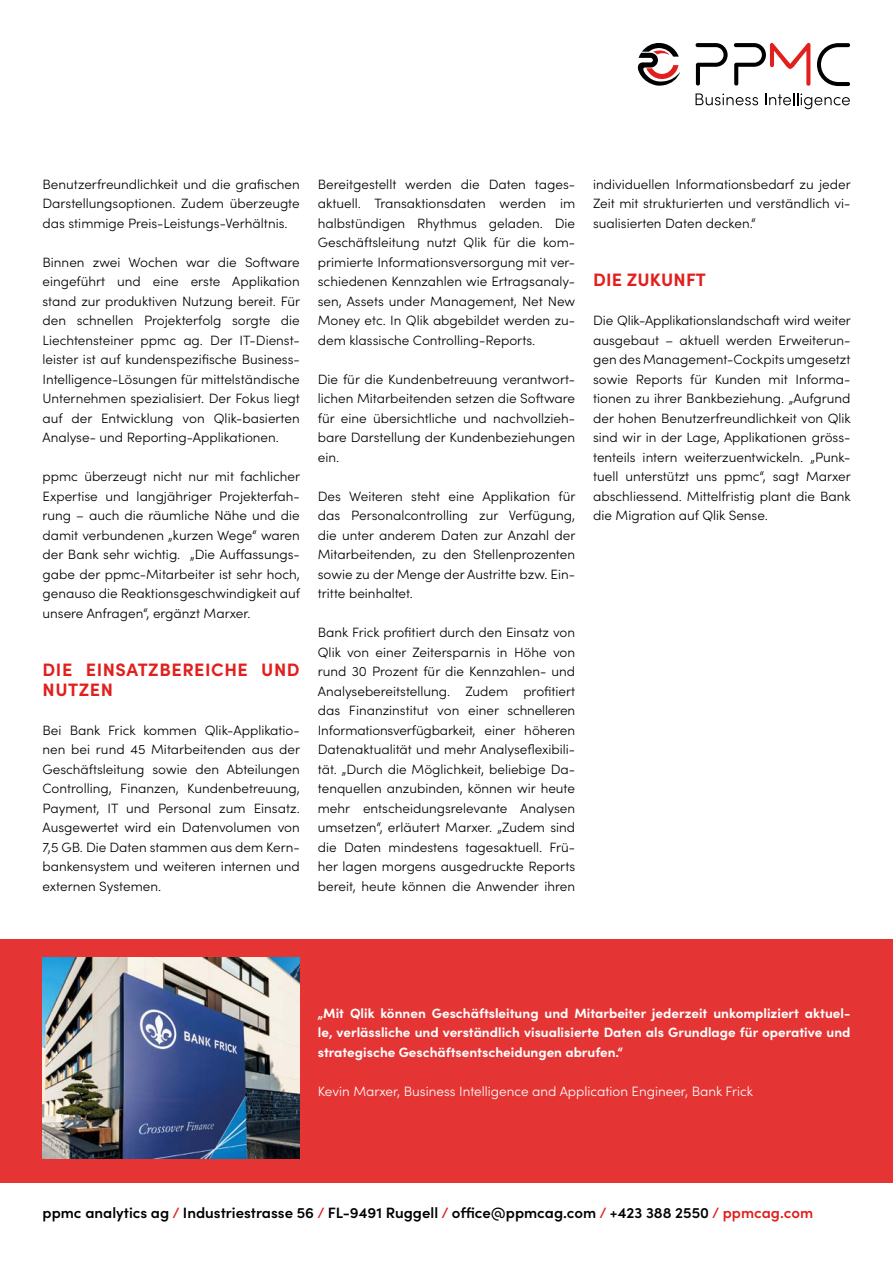
<style>
.page{position:relative;width:893px;height:1263px;background:#fff}
.page>*{position:absolute;margin:0;border:0;box-sizing:border-box;transform-origin:0 0}
.t1{font:700 18px/19.5px "Sofia Pro";letter-spacing:.03em;color:#e11f1d}
.t2{font:700 18px "Sofia Pro";letter-spacing:.01em;color:#e11f1d}
.t3{font:600 15px "Sofia Pro";color:#000}
.t4{font:300 13.5px/19.5px "Sofia Pro";color:#000;text-align:justify}
.t5{font:700 13.5px/19.5px "Sofia Pro";color:#fff;text-align:justify}
.t6{font:300 13.5px "Sofia Pro";color:#fff}
.s1{color:#e11f1d}
</style>
<div class="page">
<svg style="left:695px;top:42px;width:115px;height:44px"></svg>
<svg style="left:817px;top:43px;width:33px;height:43px"></svg>
<svg style="left:696px;top:93px;width:62px;height:12px"></svg>
<svg style="left:765px;top:93px;width:85px;height:16px"></svg>
<svg style="left:638px;top:43px;width:42px;height:43px"></svg>
<div style="left:0;top:940px;width:893px;height:243px;background:#e43534"></div>
<img style="left:43px;top:958px;width:257px;height:200px">
<p class="t4" style="left:43px;top:174px;width:259px">Benutzerfreundlichkeit und die grafischen Darstellungsoptionen. Zudem überzeugte das stimmige Preis-Leistungs-Verhältnis.</p>
<p class="t4" style="left:43px;top:252px;width:259px">Binnen zwei Wochen war die Software eingeführt und eine erste Applikation stand zur produktiven Nutzung bereit. Für den schnellen Projekterfolg sorgte die Liechtensteiner ppmc ag. Der IT-Dienst&shy;leister ist auf kundenspezifische Business-Intelligence-Lösungen für mittelständische Unternehmen spezialisiert. Der Fokus liegt auf der Entwicklung von Qlik-basierten Analyse- und Reporting-Applikationen.</p>
<p class="t4" style="left:43px;top:466px;width:259px">ppmc überzeugt nicht nur mit fachlicher Expertise und langjähriger Projekterfah&shy;rung – auch die räumliche Nähe und die damit verbundenen „kurzen Wege“ waren der Bank sehr wichtig. „Die Auffassungs&shy;gabe der ppmc-Mitarbeiter ist sehr hoch, genauso die Reaktionsgeschwindigkeit auf unsere Anfragen“, ergänzt Marxer.</p>
<h1 class="t1" style="left:43px;top:659px;width:259px">DIE EINSATZBEREICHE UND<br>NUTZEN</h1>
<p class="t4" style="left:43px;top:720px;width:259px">Bei Bank Frick kommen Qlik-Applikatio&shy;nen bei rund 45 Mitarbeitenden aus der Geschäftsleitung sowie den Abteilungen Controlling, Finanzen, Kundenbetreuung, Payment, IT und Personal zum Einsatz.<br>Ausgewertet wird ein Datenvolumen von 7,5 GB. Die Daten stammen aus dem Kern&shy;bankensystem und weiteren internen und externen Systemen.</p>
<p class="t4" style="left:318px;top:173px;width:259px">Bereitgestellt werden die Daten tages&shy;aktuell. Transaktionsdaten werden im halbstündigen Rhythmus geladen. Die Geschäftsleitung nutzt Qlik für die kom&shy;primierte Informationsversorgung mit ver&shy;schiedenen Kennzahlen wie Ertragsanaly&shy;sen, Assets under Management, Net New Money etc. In Qlik abgebildet werden zu&shy;dem klassische Controlling-Reports.</p>
<p class="t4" style="left:318px;top:368px;width:259px">Die für die Kundenbetreuung verantwort&shy;lichen Mitarbeitenden setzen die Software für eine übersichtliche und nachvollzieh&shy;bare Darstellung der Kundenbeziehungen ein.</p>
<p class="t4" style="left:318px;top:485px;width:259px">Des Weiteren steht eine Applikation für das Personalcontrolling zur Verfügung, die unter anderem Daten zur Anzahl der Mitarbeitenden, zu den Stellenprozenten sowie zu der Menge der Austritte bzw. Ein&shy;tritte beinhaltet.</p>
<p class="t4" style="left:318px;top:622px;width:259px">Bank Frick profitiert durch den Einsatz von Qlik von einer Zeitersparnis in Höhe von rund 30 Prozent für die Kennzahlen- und Analysebereitstellung. Zudem profitiert das Finanzinstitut von einer schnelleren Informationsverfügbarkeit, einer höheren Datenaktualität und mehr Analyseflexibili&shy;tät. „Durch die Möglichkeit, beliebige Da&shy;tenquellen anzubinden, können wir heute mehr entscheidungsrelevante Analysen umsetzen“, erläutert Marxer. „Zudem sind die Daten mindestens tagesaktuell. Frü&shy;her lagen morgens ausgedruckte Reports bereit, heute können die Anwender ihren</p>
<p class="t4" style="left:593px;top:174px;width:259px">individuellen Informationsbedarf zu jeder Zeit mit strukturierten und verständlich vi&shy;sualisierten Daten decken.“</p>
<h1 class="t2" style="left:593px;top:266px;width:114px">DIE ZUKUNFT</h1>
<p class="t4" style="left:593px;top:310px;width:259px">Die Qlik-Applikationslandschaft wird weiter ausgebaut – aktuell werden Erweiterun&shy;gen des Management-Cockpits umgesetzt sowie Reports für Kunden mit Informa&shy;tionen zu ihrer Bankbeziehung. „Aufgrund der hohen Benutzerfreundlichkeit von Qlik sind wir in der Lage, Applikationen gröss&shy;tenteils intern weiterzuentwickeln. „Punk&shy;tuell unterstützt uns ppmc“, sagt Marxer abschliessend. Mittelfristig plant die Bank die Migration auf Qlik Sense.</p>
<p class="t5" style="left:318px;top:1002px;width:534px">„Mit Qlik können Geschäftsleitung und Mitarbeiter jederzeit unkompliziert aktuel&shy;le, verlässliche und verständlich visualisierte Daten als Grundlage für operative und strategische Geschäftsentscheidungen abrufen.“</p>
<p class="t6" style="left:318px;top:1081px;width:437px">Kevin Marxer, Business Intelligence and Application Engineer, Bank Frick</p>
<p class="t3" style="left:43px;top:1201px;width:772px">ppmc analytics ag <span class="s1">/</span> Industriestrasse 56 <span class="s1">/</span> FL-9491 Ruggell <span class="s1">/</span> office@ppmcag.com <span class="s1">/</span> +423 388 2550 <span class="s1">/ ppmcag.com</span></p>
</div>
